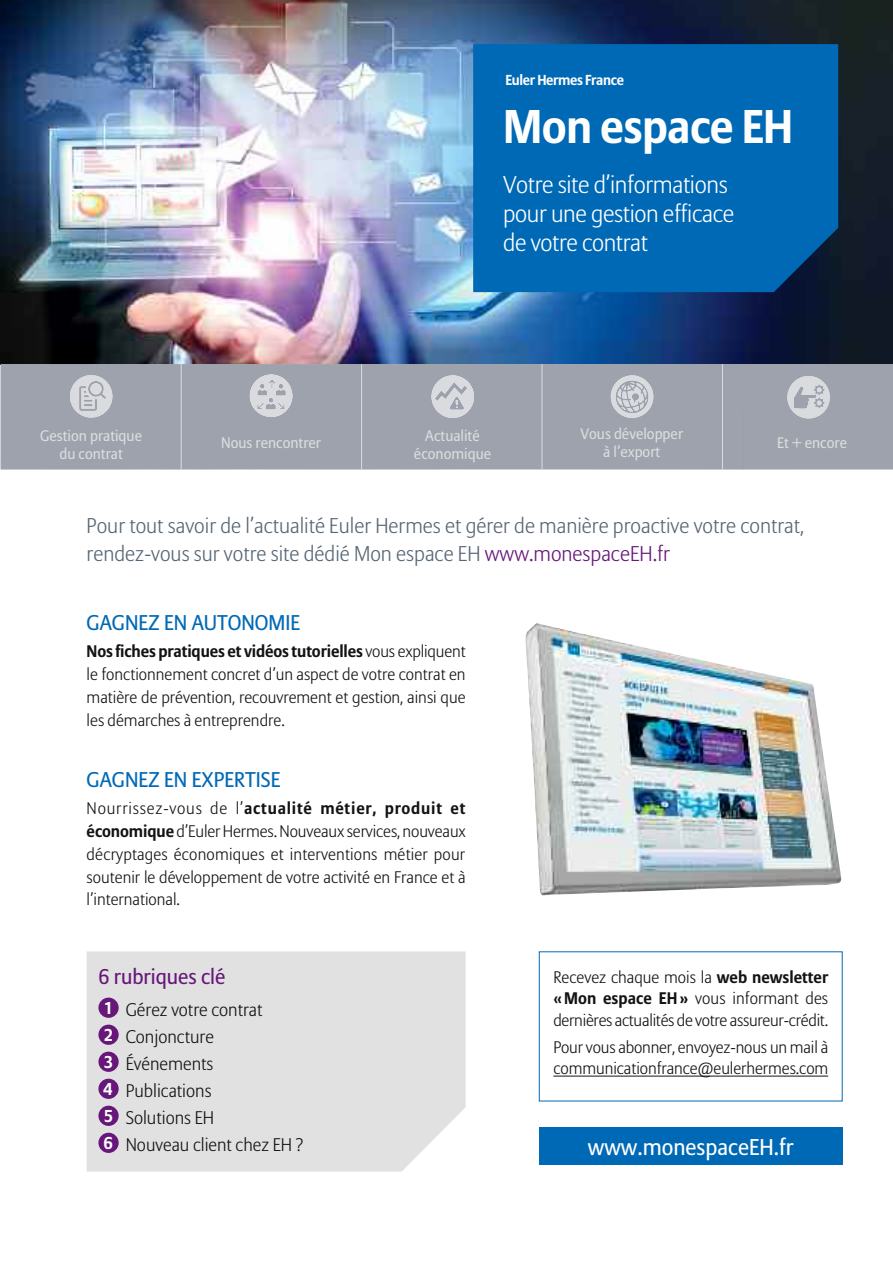
<style>
.page{position:relative;width:893px;height:1263px;background:#fff}
.page>*{position:absolute;margin:0;border:0;box-sizing:border-box;transform-origin:0 0}
.t1{font:700 46.95px "Allianz Sans";letter-spacing:-.015em;color:#fefefe}
.t2{font:300 24.3px/28.8px "Allianz Sans";letter-spacing:-.015em;color:#fefefe}
.t3{font:22.65px "Allianz Sans";color:#fefefe}
.t4{font:300 21.15px/27.3px "Allianz Sans";color:#576675}
.t5{font:21.15px "Allianz Sans";color:#0069b5}
.t6{font:21.15px "Allianz Sans";color:#671779}
.t7{font:300 18.15px/27px "Allianz Sans";color:#141313}
.t8{font:300 16.65px/22.8px "Allianz Sans";color:#141313;text-align:justify}
.t9{font:15.15px/18.1px "Allianz Sans";color:#dadcdd;text-align:center}
.t10{font:700 14.4px "Allianz Sans";letter-spacing:-.025em;color:#fefefe}
.s1{color:#671779}
.s2{font-weight:700}
.s3{font-weight:700;font-size:17.1px;color:#fefefe}
</style>
<div class="page">
<img style="left:1px;top:0;width:892px;height:469px">
<div style="left:372px;top:364px;width:521px;height:105px;background:#9da2ac"></div>
<div style="left:87px;top:951px;width:379px;height:220px;background:#e1e1e2"></div>
<div style="left:473px;top:44px;width:365px;height:248px;background:#0069b5"></div>
<div style="left:98px;top:997px;width:21px;height:21px;background:#671779;border-radius:50%"></div>
<div style="left:98px;top:1025px;width:21px;height:20px;background:#671779;border-radius:50%"></div>
<div style="left:98px;top:1052px;width:21px;height:20px;background:#671779;border-radius:50%"></div>
<div style="left:98px;top:1079px;width:21px;height:20px;background:#671779;border-radius:50%"></div>
<div style="left:98px;top:1106px;width:21px;height:20px;background:#671779;border-radius:50%"></div>
<div style="left:98px;top:1133px;width:21px;height:20px;background:#671779;border-radius:50%"></div>
<hr style="left:553px;top:1076px;width:275px;height:1px;background:#141313">
<img style="left:525px;top:623px;width:316px;height:272px">
<div style="left:539px;top:1127px;width:304px;height:38px;background:#0069b5"></div>
<hr style="left:181px;top:364px;width:1px;height:105px;background:#dadcdd">
<hr style="left:361px;top:364px;width:1px;height:105px;background:#dadcdd">
<hr style="left:542px;top:364px;width:1px;height:105px;background:#dadcdd">
<hr style="left:722px;top:364px;width:1px;height:105px;background:#dadcdd">
<img style="left:70px;top:375px;width:42px;height:43px">
<svg style="left:90px;top:383px;width:12px;height:11px"></svg>
<img style="left:250px;top:374px;width:42px;height:43px">
<img style="left:431px;top:375px;width:43px;height:43px">
<svg style="left:456px;top:400px;width:2px;height:8px"></svg>
<img style="left:611px;top:375px;width:42px;height:43px">
<svg style="left:617px;top:382px;width:30px;height:29px"></svg>
<img style="left:787px;top:376px;width:43px;height:42px">
<svg style="left:817px;top:387px;width:5px;height:5px"></svg>
<svg style="left:817px;top:401px;width:4px;height:4px"></svg>
<p class="t10" style="left:505px;top:75px;width:120px">Euler Hermes France</p>
<h1 class="t1" style="left:503px;top:110px;width:292px">Mon espace EH</h1>
<h2 class="t2" style="left:503px;top:172px;width:232px">Votre site d’informations pour une gestion efficace de votre contrat</h2>
<p class="t9" style="left:40px;top:428px;width:103px">Gestion pratique du contrat</p>
<p class="t9" style="left:221px;top:435px;width:102px">Nous rencontrer</p>
<p class="t9" style="left:414px;top:428px;width:79px">Actualité économique</p>
<p class="t9" style="left:580px;top:426px;width:104px">Vous développer à l’export</p>
<p class="t9" style="left:777px;top:435px;width:71px">Et + encore</p>
<p class="t4" style="left:87px;top:514px;width:719px">Pour tout savoir de l’actualité Euler Hermes et gérer de manière proactive votre contrat, rendez-vous sur votre site dédié Mon espace EH <span class="s1">www.monespaceEH.fr</span></p>
<p class="t5" style="left:87px;top:614px;width:215px">GAGNEZ EN AUTONOMIE</p>
<p class="t8" style="left:87px;top:641px;width:380px"><span class="s2">Nos fiches pratiques et vidéos tutorielles</span> vous expliquent le fonctionnement concret d’un aspect de votre contrat en matière de prévention, recouvrement et gestion, ainsi que les démarches à entreprendre.</p>
<p class="t5" style="left:87px;top:771px;width:195px">GAGNEZ EN EXPERTISE</p>
<p class="t8" style="left:87px;top:798px;width:381px">Nourrissez-vous de l’<span class="s2">actualité métier, produit et économique</span> d’Euler Hermes. Nouveaux services, nouveaux décryptages économiques et interventions métier pour soutenir le développement de votre activité en France et à l’international.</p>
<p class="t6" style="left:98px;top:968px;width:129px">6 rubriques clé</p>
<p class="t7" style="left:103px;top:997px;width:202px"><span class="s3">1</span> Gérez votre contrat<br><span class="s3">2</span> Conjoncture<br><span class="s3">3</span> Événements<br><span class="s3">4</span> Publications<br><span class="s3">5</span> Solutions EH<br><span class="s3">6</span> Nouveau client chez EH ?</p>
<p class="t8" style="left:553px;top:968px;width:276px;line-height:21.1px">Recevez chaque mois la <span class="s2">web newsletter « Mon espace EH »</span> vous informant des dernières actualités de votre assureur-crédit.</p>
<p class="t8" style="left:553px;top:1038px;width:277px;line-height:21.1px">Pour vous abonner, envoyez-nous un mail à communicationfrance@eulerhermes.com</p>
<h3 class="t3" style="left:588px;top:1137px;width:207px">www.monespaceEH.fr</h3>
</div>
